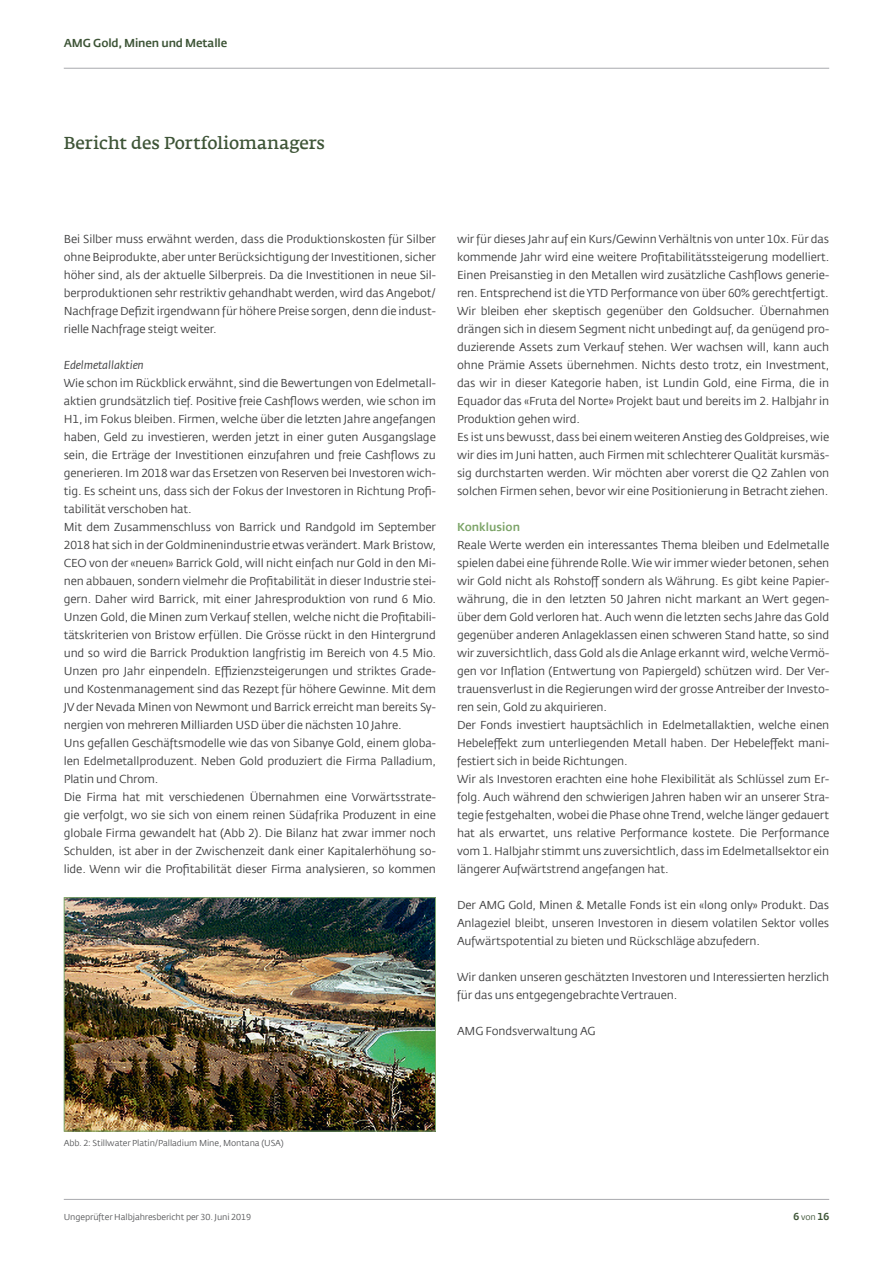
<style>
.page{position:relative;width:893px;height:1263px;background:#fff}
.page>*{position:absolute;margin:0;border:0;box-sizing:border-box;transform-origin:0 0}
.t1{font:18px "LLB Serif";letter-spacing:-.01em;color:#3d5436}
.t2{font:12px/18px "LLB Sans Standard";letter-spacing:-.01em;color:#3e3e3f}
.t3{font:700 12px "LLB Sans Standard";letter-spacing:-.01em;color:#3d5436}
.t4{font:italic 12px "LLB Sans Standard";letter-spacing:-.01em;color:#3e3e3f}
.t5{font:700 12px "LLB Sans Standard";color:#7da569}
.t6{font:700 10.5px "LLB Sans Standard";color:#3d5436}
.t7{font:9px "LLB Sans Standard";letter-spacing:-.01em;color:#57585a}
.s1{font-weight:400;font-size:9px}
</style>
<div class="page">
<hr style="left:64px;top:68px;width:765px;height:1px;background:#a8a9ad">
<hr style="left:64px;top:1199px;width:765px;height:1px;background:#a8a9ad">
<img style="left:66px;top:899px;width:368px;height:230px">
<div style="left:64px;top:897px;width:372px;height:234px;border:1px solid #7da569"></div>
<p class="t3" style="left:64px;top:36px;width:165px">AMG Gold, Minen und Metalle</p>
<h1 class="t1" style="left:64px;top:132px;width:263px">Bericht des Portfoliomanagers</h1>
<p class="t2" style="left:64px;top:230px;width:374px;text-align:justify">Bei Silber muss erwähnt werden, dass die Produktionskosten für Silber ohne Beiprodukte, aber unter Berücksichtigung der Investitionen, sicher höher sind, als der aktuelle Silberpreis. Da die Investitionen in neue Sil&shy;berproduktionen sehr restriktiv gehandhabt werden, wird das Angebot/ Nachfrage Defizit irgendwann für höhere Preise sorgen, denn die indust&shy;rielle Nachfrage steigt weiter.</p>
<p class="t4" style="left:64px;top:358px;width:82px">Edelmetallaktien</p>
<p class="t2" style="left:64px;top:374px;width:374px">Wie schon im Rückblick erwähnt, sind die Bewertungen von Edelmetall&shy;aktien grundsätzlich tief. Positive freie Cashflows werden, wie schon im H1, im Fokus bleiben. Firmen, welche über die letzten Jahre angefangen haben, Geld zu investieren, werden jetzt in einer guten Ausgangslage sein, die Erträge der Investitionen einzufahren und freie Cashflows zu generieren. Im 2018 war das Ersetzen von Reserven bei Investoren wich&shy;tig. Es scheint uns, dass sich der Fokus der Investoren in Richtung Profi&shy;tabilität verschoben hat.<br>Mit dem Zusammenschluss von Barrick und Randgold im September 2018 hat sich in der Goldminenindustrie etwas verändert. Mark Bristow, CEO von der «neuen» Barrick Gold, will nicht einfach nur Gold in den Mi&shy;nen abbauen, sondern vielmehr die Profitabilität in dieser Industrie stei&shy;gern. Daher wird Barrick, mit einer Jahresproduktion von rund 6 Mio.<br>Unzen Gold, die Minen zum Verkauf stellen, welche nicht die Profitabili&shy;tätskriterien von Bristow erfüllen. Die Grösse rückt in den Hintergrund und so wird die Barrick Produktion langfristig im Bereich von 4.5 Mio.<br>Unzen pro Jahr einpendeln. Effizienzsteigerungen und striktes Grade&shy;und Kostenmanagement sind das Rezept für höhere Gewinne. Mit dem JV der Nevada Minen von Newmont und Barrick erreicht man bereits Sy&shy;nergien von mehreren Milliarden USD über die nächsten 10 Jahre.<br>Uns gefallen Geschäftsmodelle wie das von Sibanye Gold, einem globa&shy;len Edelmetallproduzent. Neben Gold produziert die Firma Palladium, Platin und Chrom.<br>Die Firma hat mit verschiedenen Übernahmen eine Vorwärtsstrate&shy;gie verfolgt, wo sie sich von einem reinen Südafrika Produzent in eine globale Firma gewandelt hat (Abb 2). Die Bilanz hat zwar immer noch Schulden, ist aber in der Zwischenzeit dank einer Kapitalerhöhung so&shy;lide. Wenn wir die Profitabilität dieser Firma analysieren, so kommen</p>
<p class="t2" style="left:457px;top:230px;width:374px">wir für dieses Jahr auf ein Kurs/Gewinn Verhältnis von unter 10x. Für das kommende Jahr wird eine weitere Profitabilitätssteigerung modelliert.<br>Einen Preisanstieg in den Metallen wird zusätzliche Cashflows generie&shy;ren. Entsprechend ist die YTD Performance von über 60% gerechtfertigt.<br>Wir bleiben eher skeptisch gegenüber den Goldsucher. Übernahmen drängen sich in diesem Segment nicht unbedingt auf, da genügend pro&shy;duzierende Assets zum Verkauf stehen. Wer wachsen will, kann auch ohne Prämie Assets übernehmen. Nichts desto trotz, ein Investment, das wir in dieser Kategorie haben, ist Lundin Gold, eine Firma, die in Equador das «Fruta del Norte» Projekt baut und bereits im 2. Halbjahr in Produktion gehen wird.<br>Es ist uns bewusst, dass bei einem weiteren Anstieg des Goldpreises, wie wir dies im Juni hatten, auch Firmen mit schlechterer Qualität kursmäs&shy;sig durchstarten werden. Wir möchten aber vorerst die Q2 Zahlen von solchen Firmen sehen, bevor wir eine Positionierung in Betracht ziehen.</p>
<p class="t5" style="left:457px;top:519px;width:64px">Konklusion</p>
<p class="t2" style="left:457px;top:536px;width:374px">Reale Werte werden ein interessantes Thema bleiben und Edelmetalle spielen dabei eine führende Rolle. Wie wir immer wieder betonen, sehen wir Gold nicht als Rohstoff sondern als Währung. Es gibt keine Papier&shy;währung, die in den letzten 50 Jahren nicht markant an Wert gegen&shy;über dem Gold verloren hat. Auch wenn die letzten sechs Jahre das Gold gegenüber anderen Anlageklassen einen schweren Stand hatte, so sind wir zuversichtlich, dass Gold als die Anlage erkannt wird, welche Vermö&shy;gen vor Inflation (Entwertung von Papiergeld) schützen wird. Der Ver&shy;trauensverlust in die Regierungen wird der grosse Antreiber der Investo&shy;ren sein, Gold zu akquirieren.<br>Der Fonds investiert hauptsächlich in Edelmetallaktien, welche einen Hebeleffekt zum unterliegenden Metall haben. Der Hebeleffekt mani&shy;festiert sich in beide Richtungen.<br>Wir als Investoren erachten eine hohe Flexibilität als Schlüssel zum Er&shy;folg. Auch während den schwierigen Jahren haben wir an unserer Stra&shy;tegie festgehalten, wobei die Phase ohne Trend, welche länger gedauert hat als erwartet, uns relative Performance kostete. Die Performance vom 1. Halbjahr stimmt uns zuversichtlich, dass im Edelmetallsektor ein längerer Aufwärtstrend angefangen hat.</p>
<p class="t2" style="left:457px;top:896px;width:374px;text-align:justify">Der AMG Gold, Minen &amp; Metalle Fonds ist ein «long only» Produkt. Das Anlageziel bleibt, unseren Investoren in diesem volatilen Sektor volles Aufwärtspotential zu bieten und Rückschläge abzufedern.</p>
<p class="t2" style="left:457px;top:968px;width:374px">Wir danken unseren geschätzten Investoren und Interessierten herzlich für das uns entgegengebrachte Vertrauen.</p>
<p class="t2" style="left:457px;top:1022px;width:140px">AMG Fondsverwaltung AG</p>
<p class="t7" style="left:64px;top:1138px;width:222px">Abb. 2: Stillwater Platin/Palladium Mine, Montana (USA)</p>
<p class="t7" style="left:64px;top:1212px;width:189px">Ungeprüfter Halbjahresbericht per 30. Juni 2019</p>
<p class="t6" style="left:793px;top:1211px;width:37px">6 <span class="s1">von</span> 16</p>
</div>
